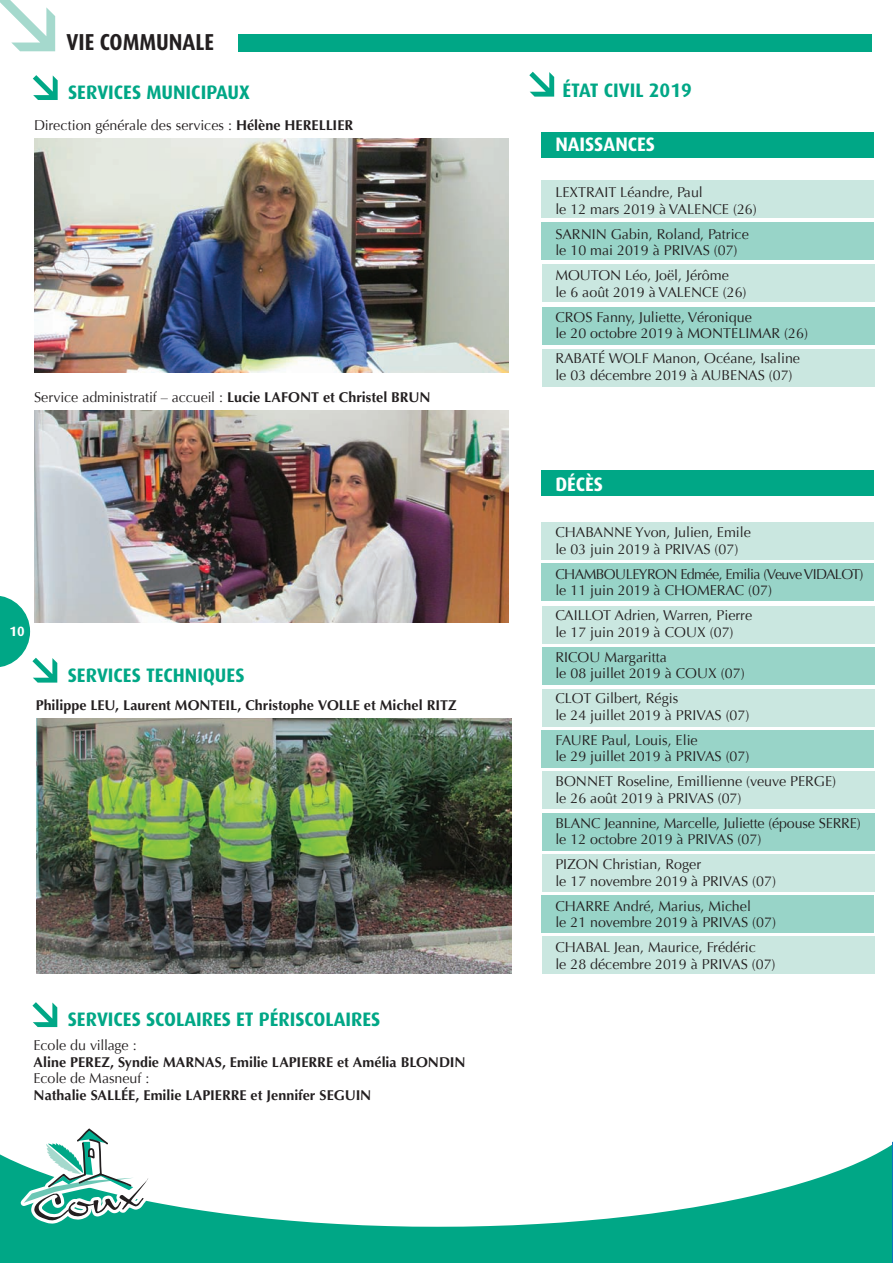
<style>
.page{position:relative;width:893px;height:1263px;background:#fff}
.page>*{position:absolute;margin:0;border:0;box-sizing:border-box;transform-origin:0 0}
.t1{font:700 23.1px "Dax";color:#231f20;scale:.91 1}
.t2{font:700 19.5px "Dax";color:#00a786}
.t3{font:700 19.5px "Dax";color:#fff}
.t4{font:14.25px/16.5px "Optima";color:#231f20}
.t5{font:700 14.25px "Optima";color:#231f20}
.t6{font:14.25px/16.5px "Optima";letter-spacing:-.04em;color:#231f20}
.t7{font:700 13.5px "Dax";color:#fff}
.s1{font-weight:700}
</style>
<div class="page">
<svg style="left:324px;top:1144px;width:568px;height:119px"></svg>
<div style="left:238px;top:34px;width:634px;height:17px;background:#00a786"></div>
<svg style="left:33px;top:75px;width:25px;height:25px"></svg>
<svg style="left:0;top:596px;width:57px;height:87px"></svg>
<img style="left:36px;top:719px;width:475px;height:255px">
<img style="left:34px;top:410px;width:474px;height:213px">
<img style="left:34px;top:138px;width:474px;height:234px">
<div style="left:542px;top:307px;width:333px;height:37px;background:#98d4c8"></div>
<div style="left:542px;top:265px;width:333px;height:37px;background:#cae7e0"></div>
<div style="left:542px;top:350px;width:333px;height:37px;background:#cae7e0"></div>
<svg style="left:529px;top:72px;width:25px;height:25px"></svg>
<div style="left:541px;top:132px;width:333px;height:25px;background:#00a786"></div>
<div style="left:541px;top:181px;width:333px;height:37px;background:#cae7e0"></div>
<div style="left:541px;top:222px;width:333px;height:38px;background:#98d4c8"></div>
<div style="left:541px;top:470px;width:333px;height:26px;background:#00a786"></div>
<div style="left:542px;top:648px;width:333px;height:37px;background:#98d4c8"></div>
<div style="left:542px;top:606px;width:333px;height:37px;background:#cae7e0"></div>
<div style="left:542px;top:689px;width:333px;height:37px;background:#cae7e0"></div>
<div style="left:541px;top:564px;width:333px;height:37px;background:#98d4c8"></div>
<div style="left:541px;top:522px;width:333px;height:37px;background:#cae7e0"></div>
<div style="left:542px;top:813px;width:333px;height:37px;background:#98d4c8"></div>
<div style="left:542px;top:772px;width:333px;height:37px;background:#cae7e0"></div>
<div style="left:542px;top:855px;width:333px;height:37px;background:#cae7e0"></div>
<div style="left:541px;top:730px;width:333px;height:38px;background:#98d4c8"></div>
<div style="left:542px;top:936px;width:333px;height:38px;background:#cae7e0"></div>
<div style="left:541px;top:895px;width:333px;height:37px;background:#98d4c8"></div>
<svg style="left:0;top:0;width:55px;height:51px"></svg>
<svg style="left:0;top:1002px;width:324px;height:261px"></svg>
<svg style="left:892px;top:1141px;width:1px;height:122px"></svg>
<h1 class="t1" style="left:67px;top:29px;width:164px">VIE COMMUNALE</h1>
<h2 class="t2" style="left:68px;top:81px;width:183px">SERVICES MUNICIPAUX</h2>
<p class="t4" style="left:34px;top:117px;width:321px">Direction générale des services : <span class="s1">Hélène HERELLIER</span></p>
<p class="t4" style="left:34px;top:389px;width:398px">Service administratif – accueil : <span class="s1">Lucie LAFONT et Christel BRUN</span></p>
<p class="t7" style="left:9px;top:624px;width:17px">10</p>
<h2 class="t2" style="left:68px;top:664px;width:178px">SERVICES TECHNIQUES</h2>
<p class="t5" style="left:36px;top:696px;width:423px">Philippe LEU, Laurent MONTEIL, Christophe VOLLE et Michel RITZ</p>
<h2 class="t2" style="left:68px;top:1008px;width:314px">SERVICES SCOLAIRES ET PÉRISCOLAIRES</h2>
<p class="t4" style="left:34px;top:1037px;width:104px">Ecole du village :</p>
<p class="t5" style="left:34px;top:1053px;width:434px">Aline PEREZ, Syndie MARNAS, Emilie LAPIERRE et Amélia BLONDIN</p>
<p class="t4" style="left:34px;top:1070px;width:117px">Ecole de Masneuf :</p>
<p class="t5" style="left:34px;top:1086px;width:339px">Nathalie SALLÉE, Emilie LAPIERRE et Jennifer SEGUIN</p>
<h2 class="t2" style="left:563px;top:79px;width:131px">ÉTAT CIVIL 2019</h2>
<h2 class="t3" style="left:555px;top:133px;width:101px">NAISSANCES</h2>
<p class="t4" style="left:555px;top:184px;width:203px">LEXTRAIT Léandre, Paul<br>le 12 mars 2019 à VALENCE (26)</p>
<p class="t4" style="left:555px;top:226px;width:195px">SARNIN Gabin, Roland, Patrice le 10 mai 2019 à PRIVAS (07)</p>
<p class="t4" style="left:555px;top:268px;width:193px">MOUTON Léo, Joël, Jérôme<br>le 6 août 2019 à VALENCE (26)</p>
<p class="t4" style="left:555px;top:309px;width:254px">CROS Fanny, Juliette, Véronique<br>le 20 octobre 2019 à MONTELIMAR (26)</p>
<p class="t4" style="left:555px;top:351px;width:246px">RABATÉ WOLF Manon, Océane, Isaline le 03 décembre 2019 à AUBENAS (07)</p>
<h2 class="t3" style="left:555px;top:473px;width:49px">DÉCÈS</h2>
<p class="t4" style="left:555px;top:524px;width:197px">CHABANNE Yvon, Julien, Emile le 03 juin 2019 à PRIVAS (07)</p>
<p class="t6" style="left:555px;top:566px;width:310px">CHAMBOULEYRON Edmée, Emilia (Veuve VIDALOT) le 11 juin 2019 à CHOMERAC (07)</p>
<p class="t4" style="left:555px;top:607px;width:198px">CAILLOT Adrien, Warren, Pierre le 17 juin 2019 à COUX (07)</p>
<p class="t4" style="left:555px;top:649px;width:191px">RICOU Margaritta<br>le 08 juillet 2019 à COUX (07)</p>
<p class="t4" style="left:555px;top:690px;width:196px">CLOT Gilbert, Régis<br>le 24 juillet 2019 à PRIVAS (07)</p>
<p class="t4" style="left:555px;top:732px;width:196px">FAURE Paul, Louis, Elie<br>le 29 juillet 2019 à PRIVAS (07)</p>
<p class="t4" style="left:555px;top:773px;width:282px">BONNET Roseline, Emillienne (veuve PERGE) le 26 août 2019 à PRIVAS (07)</p>
<p class="t4" style="left:555px;top:815px;width:307px">BLANC Jeannine, Marcelle, Juliette (épouse SERRE) le 12 octobre 2019 à PRIVAS (07)</p>
<p class="t4" style="left:555px;top:856px;width:222px">PIZON Christian, Roger<br>le 17 novembre 2019 à PRIVAS (07)</p>
<p class="t4" style="left:555px;top:898px;width:222px">CHARRE André, Marius, Michel<br>le 21 novembre 2019 à PRIVAS (07)</p>
<p class="t4" style="left:555px;top:939px;width:222px">CHABAL Jean, Maurice, Frédéric<br>le 28 décembre 2019 à PRIVAS (07)</p>
</div>
